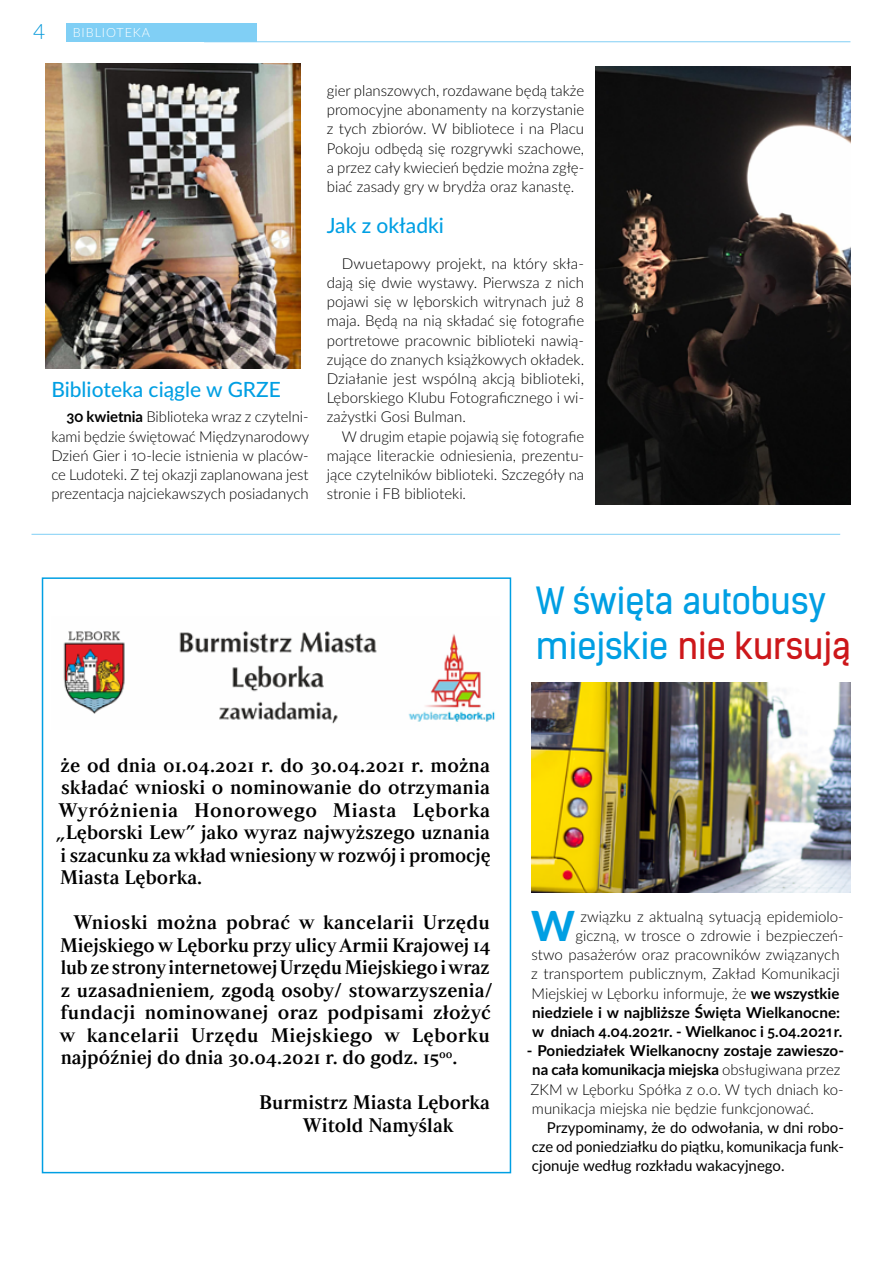
<style>
.page{position:relative;width:893px;height:1263px;background:#fff}
.page>*{position:absolute;margin:0;border:0;box-sizing:border-box;transform-origin:0 0}
.t1{font:800 41.4px "Lato";color:#009fe3}
.t2{font:35.7px/45px "Kelson Sans";color:#009fe3}
.t3{font:500 21px "Lato";color:#009fe3}
.t4{font:300 21px "Lato";color:#0097d9}
.t5{font:600 19.5px/22.5px "Strato Pro";color:#000;text-align:justify}
.t6{font:300 15px/19.2px "Lato";color:#000;text-align:justify}
.t7{font:15px/19.2px "Lato";color:#000;text-align:justify}
.t8{font:300 12.6px "Lato";letter-spacing:.07em;color:#fff}
.s1{font-weight:700}
.s2{color:#cd171a}
</style>
<div class="page">
<div style="left:67px;top:23px;width:190px;height:19px;background:#80cff5"></div>
<hr style="left:204px;top:41px;width:646px;height:1px;background:#80cff5">
<hr style="left:32px;top:534px;width:808px;height:1px;background:#80cff5">
<img style="left:45px;top:64px;width:256px;height:304px">
<img style="left:595px;top:66px;width:255px;height:439px">
<img style="left:63px;top:631px;width:432px;height:93px">
<img style="left:531px;top:683px;width:319px;height:210px">
<div style="left:42px;top:577px;width:469px;height:596px;border:2px solid #009fe3"></div>
<h3 class="t4" style="left:33px;top:17px;width:14px">4</h3>
<p class="t8" style="left:73px;top:24px;width:79px">BIBLIOTEKA</p>
<h3 class="t3" style="left:51px;top:374px;width:231px">Biblioteka ciągle w GRZE</h3>
<p class="t6" style="left:51px;top:407px;width:259px;text-indent:15px"><span class="s1">30 kwietnia</span> Biblioteka wraz z czytelni&shy;kami będzie świętować Międzynarodowy Dzień Gier i 10-lecie istnienia w placów&shy;ce Ludoteki. Z tej okazji zaplanowana jest prezentacja najciekawszych posiadanych</p>
<p class="t6" style="left:327px;top:80px;width:259px">gier planszowych, rozdawane będą także promocyjne abonamenty na korzystanie z tych zbiorów. W bibliotece i na Placu Pokoju odbędą się rozgrywki szachowe, a przez cały kwiecień będzie można zgłę&shy;biać zasady gry w brydża oraz kanastę.</p>
<h3 class="t3" style="left:327px;top:210px;width:119px">Jak z okładki</h3>
<p class="t6" style="left:327px;top:253px;width:259px;text-indent:15px">Dwuetapowy projekt, na który skła&shy;dają się dwie wystawy. Pierwsza z nich pojawi się w lęborskich witrynach już 8 maja. Będą na nią składać się fotografie portretowe pracownic biblioteki nawią&shy;zujące do znanych książkowych okładek.<br>Działanie jest wspólną akcją biblioteki, Lęborskiego Klubu Fotograficznego i wi&shy;zażystki Gosi Bulman.</p>
<p class="t6" style="left:327px;top:426px;width:259px;text-indent:15px">W drugim etapie pojawią się fotografie mające literackie odniesienia, prezentu&shy;jące czytelników biblioteki. Szczegóły na stronie i FB biblioteki.</p>
<h2 class="t2" style="left:536px;top:578px;width:316px">W święta autobusy miejskie <span class="s2">nie kursują</span></h2>
<p class="t5" style="left:57px;top:753px;width:436px">że od dnia 01.04.2021 r. do 30.04.2021 r. można składać wnioski o nominowanie do otrzymania Wyróżnienia Honorowego Miasta Lęborka „Lęborski Lew” jako wyraz najwyższego uznania i szacunku za wkład wniesiony w rozwój i promocję Miasta Lęborka.</p>
<p class="t5" style="left:59px;top:911px;width:435px;text-align:left;text-indent:14px">Wnioski można pobrać w kancelarii Urzędu Miejskiego w Lęborku przy ulicy Armii Krajowej 14 lub ze strony internetowej Urzędu Miejskiego iwraz z uzasadnieniem, zgodą osoby/ stowarzyszenia/ fundacji nominowanej oraz podpisami złożyć w kancelarii Urzędu Miejskiego w Lęborku najpóźniej do dnia 30.04.2021 r. do godz. 15<sup>00</sup>.</p>
<h3 class="t5" style="left:259px;top:1091px;width:232px;text-align:center">Burmistrz Miasta Lęborka<br>Witold Namyślak</h3>
<p class="t6" style="left:531px;top:906px;width:314px;text-align:right">związku z aktualną sytuacją epidemiolo-<br>giczną, w trosce o zdrowie i bezpieczeń-<br>stwo pasażerów oraz pracowników związanych z transportem publicznym, Zakład Komunikacji Miejskiej w Lęborku informuje, że <span class="s1">we wszystkie niedziele i w najbliższe Święta Wielkanocne: w dniach 4.04.2021r. - Wielkanoc i 5.04.2021 r.</span></p>
<p class="t6" style="left:527px;top:1040px;width:319px;text-align:left"><span class="s1">- Poniedziałek Wielkanocny zostaje zawieszo&shy;na cała komunikacja miejska</span> obsługiwana przez ZKM w Lęborku Spółka z o.o. W tych dniach ko&shy;munikacja miejska nie będzie funkcjonować.</p>
<p class="t7" style="left:532px;top:1117px;width:313px;text-indent:15px">Przypominamy, że do odwołania, w dni robo&shy;cze od poniedziałku do piątku, komunikacja funk&shy;cjonuje według rozkładu wakacyjnego.</p>
<h1 class="t1" style="left:531px;top:895px;width:45px">W</h1>
</div>
